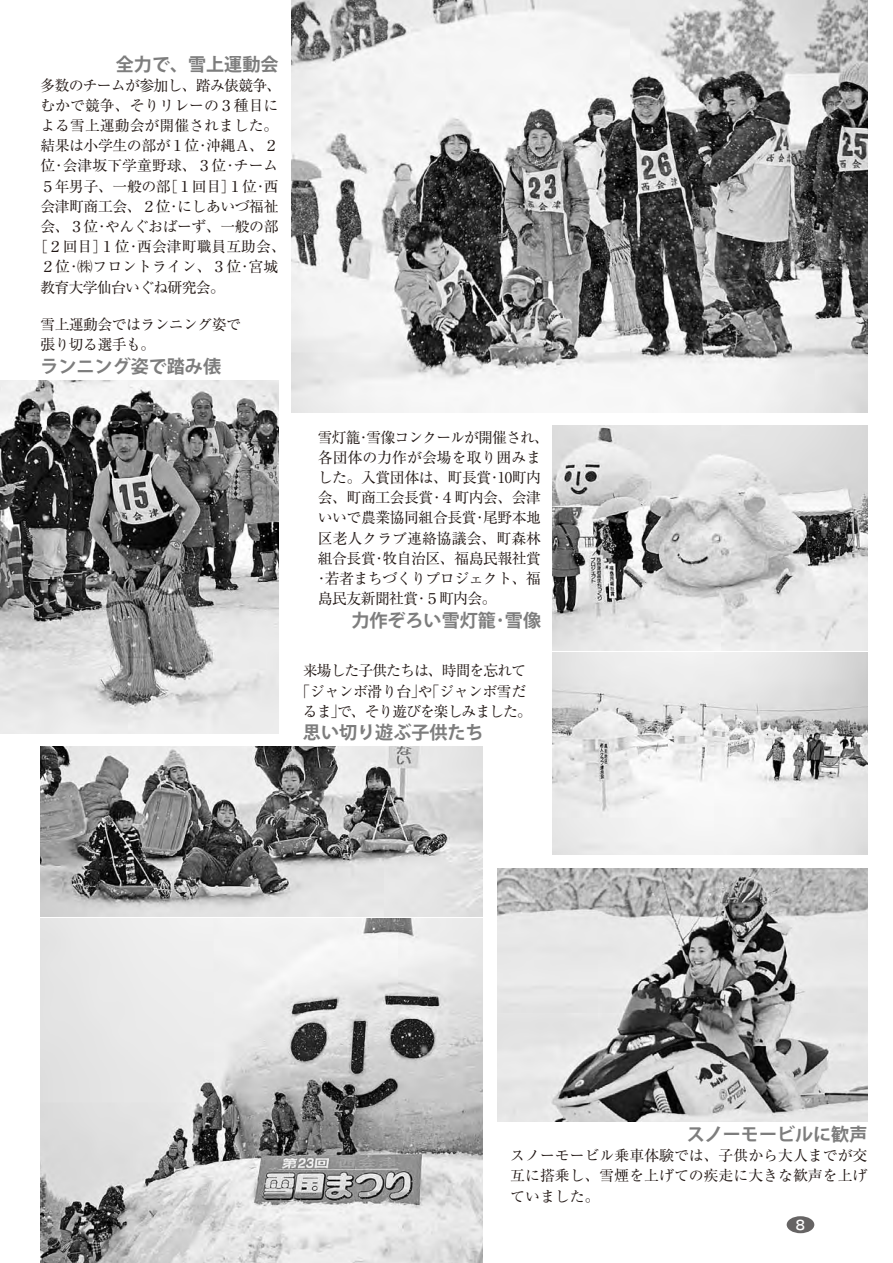
<style>
.page{position:relative;width:893px;height:1263px;background:#fff}
.page>*{position:absolute;margin:0;border:0;box-sizing:border-box;transform-origin:0 0}
.t1{font:700 18px "Koz Go Pro";color:#7d7d7d}
.t2{font:14.85px/20.2px "Ryumin Pro";letter-spacing:-.03em;color:#221815}
.t3{font:14.85px/20.2px "Ryumin Pro";letter-spacing:-.065em;color:#221815}
.t4{font:700 13.8px "Futo Go B101 Pro";color:#fff}
</style>
<div class="page">
<div style="left:787px;top:1216px;width:27px;height:17px;background:#666464;border-radius:50%"></div>
<img style="left:291px;top:0;width:576px;height:412px">
<img style="left:0;top:381px;width:279px;height:352px">
<img style="left:553px;top:425px;width:314px;height:226px">
<img style="left:553px;top:653px;width:314px;height:202px">
<img style="left:40px;top:746px;width:443px;height:170px">
<img style="left:40px;top:918px;width:443px;height:345px">
<img style="left:497px;top:868px;width:370px;height:253px">
<p class="t1" style="left:116px;top:52px;width:164px">全力で、雪上運動会</p>
<p class="t2" style="left:40px;top:74px;width:247px">多数のチームが参加し、踏み俵競争、むかで競争、そりリレーの３種目による雪上運動会が開催されました。結果は小学生の部が１位･沖縄Ａ、２位･会津坂下学童野球、３位･チーム<br>５年男子、一般の部１[ 回目１] 位西･会津町商工会、２位･にしあいづ福祉会、３位･やんぐおばーず、一般の部<br>２[ 回目１] 位･西会津町職員互助会、<br>２位･㈱フロントライン、３位･宮城教育大学仙台いぐね研究会。</p>
<p class="t2" style="left:40px;top:313px;width:202px">雪上運動会ではランニング姿で張り切る選手も。</p>
<p class="t1" style="left:40px;top:354px;width:182px">ランニング姿で踏み俵</p>
<p class="t2" style="left:318px;top:426px;width:233px">雪灯籠･雪像コンクールが開催され、各団体の力作が会場を取り囲みました。入賞団体は、町長賞･10町内会、町商工会長賞４･ 町内会、会津いいで農業協同組合長賞･尾野本地区老人クラブ連絡協議会、町森林組合長賞･牧自治区、福島民報社賞･若者まちづくりプロジェクト、福島民友新聞社賞５･ 町内会。</p>
<p class="t1" style="left:351px;top:608px;width:191px">力作ぞろい雪灯籠･雪像</p>
<p class="t3" style="left:303px;top:660px;width:230px">来場した子供たちは、時間を忘れて｢ジャンボ滑り台や｣ ｢ジャンボ雪だるまで｣ 、そり遊びを楽しみました。</p>
<p class="t1" style="left:303px;top:721px;width:182px">思い切り遊ぶ子供たち</p>
<p class="t1" style="left:687px;top:1123px;width:182px">スノーモービルに歓声</p>
<p class="t2" style="left:510px;top:1144px;width:359px;text-align:justify">スノーモービル乗車体験では、子供から大人までが交互に搭乗し、雪煙を上げての疾走に大きな歓声を上げていました。</p>
<p class="t4" style="left:794px;top:1214px;width:15px">８</p>
</div>
